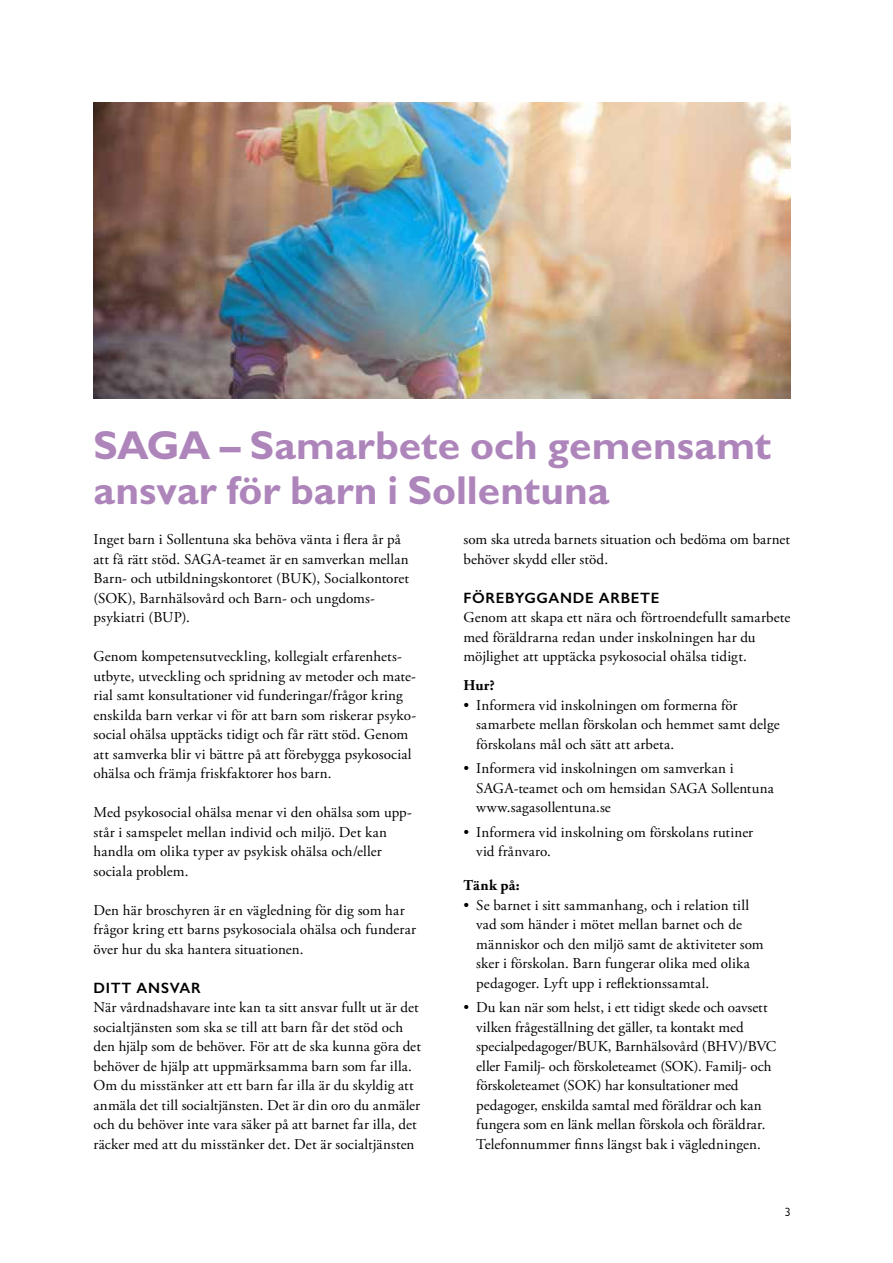
<style>
.page{position:relative;width:893px;height:1263px;background:#fff}
.page>*{position:absolute;margin:0;border:0;box-sizing:border-box;transform-origin:0 0}
.t1{font:700 40.5px/45px "Gill Sans MT Std";color:#ae85bb}
.t2{font:15px/19.5px "Adobe Garamond Pro";letter-spacing:.01em;color:#000}
.t3{font:600 15px "Gill Sans";letter-spacing:.045em;color:#000}
.t4{font:700 15px "Adobe Garamond Pro";letter-spacing:.015em;color:#000}
.t5{font:12px "Gill Sans MT Std";color:#000}
</style>
<div class="page">
<img style="left:94px;top:102px;width:697px;height:296px">
<h1 class="t1" style="left:94px;top:421px;width:680px">SAGA – Samarbete och gemensamt ansvar för barn i Sollentuna</h1>
<p class="t2" style="left:94px;top:530px;width:317px">Inget barn i Sollentuna ska behöva vänta i flera år på att få rätt stöd. SAGA-teamet är en samverkan mellan Barn- och utbildningskontoret (BUK), Socialkontoret (SOK), Barnhälsovård och Barn- och ungdoms&shy;psykiatri (BUP).</p>
<p class="t2" style="left:94px;top:647px;width:324px">Genom kompetensutveckling, kollegialt erfarenhets&shy;utbyte, utveckling och spridning av metoder och mate&shy;rial samt konsultationer vid funderingar/frågor kring enskilda barn verkar vi för att barn som riskerar psyko&shy;social ohälsa upptäcks tidigt och får rätt stöd. Genom att samverka blir vi bättre på att förebygga psykosocial ohälsa och främja friskfaktorer hos barn.</p>
<p class="t2" style="left:94px;top:803px;width:320px">Med psykosocial ohälsa menar vi den ohälsa som upp&shy;står i samspelet mellan individ och miljö. Det kan handla om olika typer av psykisk ohälsa och/eller sociala problem.</p>
<p class="t2" style="left:94px;top:901px;width:324px">Den här broschyren är en vägledning för dig som har frågor kring ett barns psykosociala ohälsa och funderar över hur du ska hantera situationen.</p>
<p class="t3" style="left:94px;top:978px;width:109px">DITT ANSVAR</p>
<p class="t2" style="left:94px;top:998px;width:329px">När vårdnadshavare inte kan ta sitt ansvar fullt ut är det socialtjänsten som ska se till att barn får det stöd och den hjälp som de behöver. För att de ska kunna göra det behöver de hjälp att uppmärksamma barn som far illa.<br>Om du misstänker att ett barn far illa är du skyldig att anmäla det till socialtjänsten. Det är din oro du anmäler och du behöver inte vara säker på att barnet far illa, det räcker med att du misstänker det. Det är socialtjänsten</p>
<p class="t2" style="left:463px;top:530px;width:328px">som ska utreda barnets situation och bedöma om barnet behöver skydd eller stöd.</p>
<p class="t3" style="left:463px;top:588px;width:197px">FÖREBYGGANDE ARBETE</p>
<p class="t2" style="left:463px;top:608px;width:328px">Genom att skapa ett nära och förtroendefullt samarbete med föräldrarna redan under inskolningen har du möjlighet att upptäcka psykosocial ohälsa tidigt.</p>
<p class="t4" style="left:463px;top:677px;width:33px">Hur?</p>
<p class="t2" style="left:476px;top:696px;width:305px;text-indent:-13px">• Informera vid inskolningen om formerna för samarbete mellan förskolan och hemmet samt delge förskolans mål och sätt att arbeta.</p>
<p class="t2" style="left:476px;top:759px;width:299px;text-indent:-13px">• Informera vid inskolningen om samverkan i<br>SAGA-teamet och om hemsidan SAGA Sollentuna www.sagasollentuna.se</p>
<p class="t2" style="left:476px;top:823px;width:279px;text-indent:-13px">• Informera vid inskolning om förskolans rutiner vid frånvaro.</p>
<p class="t4" style="left:463px;top:877px;width:58px">Tänk på:</p>
<p class="t2" style="left:476px;top:896px;width:289px;text-indent:-13px">• Se barnet i sitt sammanhang, och i relation till vad som händer i mötet mellan barnet och de människor och den miljö samt de aktiviteter som sker i förskolan. Barn fungerar olika med olika pedagoger. Lyft upp i reflektionssamtal.</p>
<p class="t2" style="left:476px;top:998px;width:302px;text-indent:-13px">• Du kan när som helst, i ett tidigt skede och oavsett vilken frågeställning det gäller, ta kontakt med specialpedagoger/BUK, Barnhälsovård (BHV)/BVC eller Familj- och förskoleteamet (SOK). Familj- och förskoleteamet (SOK) har konsultationer med pedagoger, enskilda samtal med föräldrar och kan fungera som en länk mellan förskola och föräldrar.<br>Telefonnummer finns längst bak i vägledningen.</p>
<p class="t5" style="left:785px;top:1205px;width:7px">3</p>
</div>
